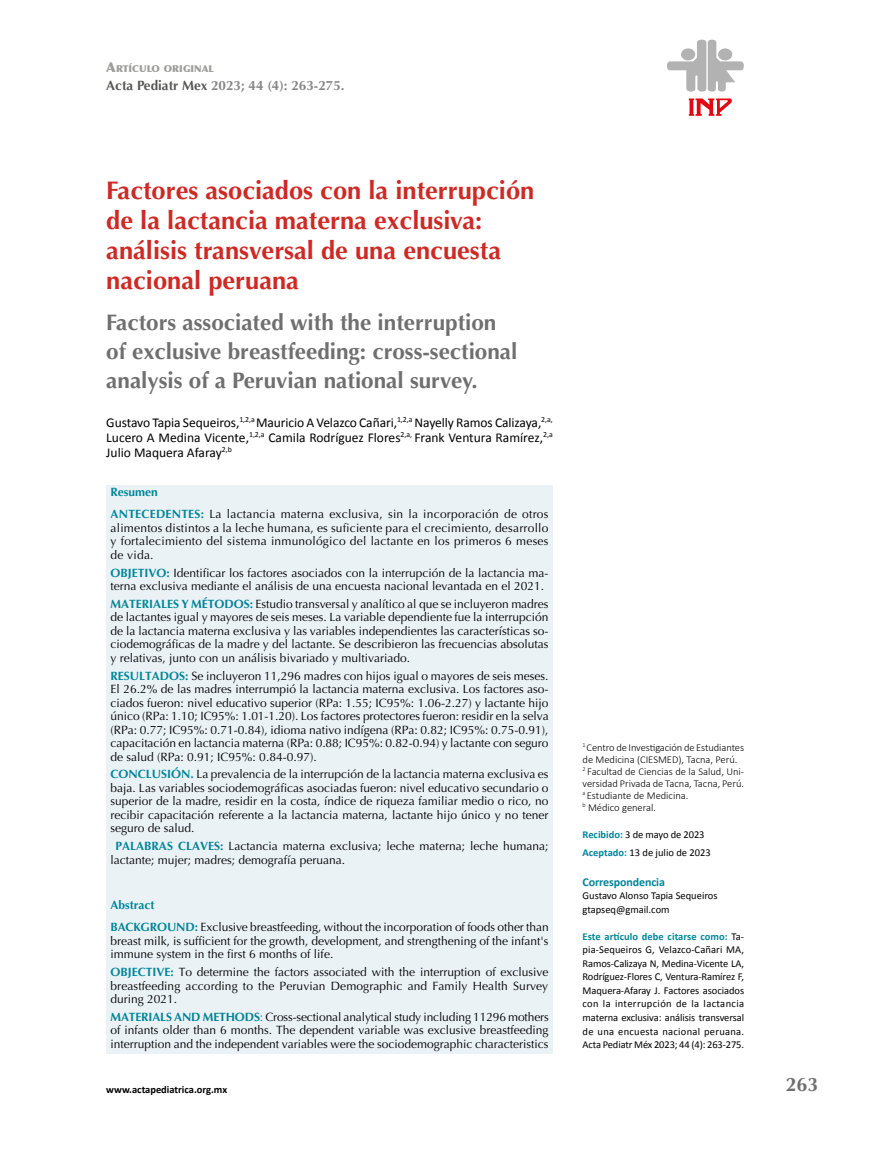
<style>
.page{position:relative;width:893px;height:1149px;background:#fff}
.page>*{position:absolute;margin:0;border:0;box-sizing:border-box;transform-origin:0 0}
.t1{font:700 25.5px/30px "Optima";color:#cf2924}
.t2{font:700 22.5px/28.5px "Optima";color:#706f6f}
.t3{font:700 19.5px "Optima";color:#706f6f}
.t4{font:13.5px/15px "Calibri";color:#000;text-align:justify}
.t5{font:700 13.5px "Optima";color:#878787}
.t6{font:12px/13.5px "Optima";color:#000;text-align:justify}
.t7{font:12px/22px "Optima";letter-spacing:.02em;color:#000}
.t8{font:700 12px "Calibri";letter-spacing:-.01em;color:#008699}
.t9{font:10.5px/13.5px "Calibri";color:#000}
.t10{font:300 10.5px/12px "Calibri";color:#000}
.t11{font:700 10.5px "Calibri";color:#000}
.t12{font:900 9.45px "Optima";color:#9d9d9c}
.s1{font-size:13.5px}
.s2{color:#575756}
.s3{font-weight:700;color:#008699}
.s4{font-weight:700;color:#008295}
.s5{color:#008295}
</style>
<div class="page">
<svg style="left:689px;top:98px;width:43px;height:18px"></svg>
<svg style="left:667px;top:39px;width:77px;height:53px"></svg>
<div style="left:718px;top:48px;width:14px;height:12px;background:#b3b2b2;border-radius:50%"></div>
<div style="left:106px;top:485px;width:447px;height:568px;background:#ebf2f5"></div>
<p class="t12" style="left:106px;top:62px;width:109px"><span class="s1">A</span>RTÍCULO ORIGINAL</p>
<p class="t5" style="left:106px;top:78px;width:240px"><span class="s2">Acta Pediatr Mex</span> 2023; 44 (4): 263-275.</p>
<h1 class="t1" style="left:106px;top:176px;width:430px">Factores asociados con la interrupción de la lactancia materna exclusiva: análisis transversal de una encuesta nacional peruana</h1>
<h2 class="t2" style="left:106px;top:309px;width:413px">Factors associated with the interruption of exclusive breastfeeding: cross-sectional analysis of a Peruvian national survey.</h2>
<p class="t4" style="left:106px;top:414px;width:448px">Gustavo Tapia Sequeiros,<sup>1,2,a</sup> Mauricio A Velazco Cañari,<sup>1,2,a</sup> Nayelly Ramos Calizaya,<sup>2,a, </sup>Lucero A Medina Vicente,<sup>1,2,a</sup> Camila Rodríguez Flores<sup>2,a,</sup> Frank Ventura Ramírez,<sup>2,a </sup>Julio Maquera Afaray<sup>2,b</sup></p>
<p class="t7" style="left:111px;top:481px;width:439px"><span class="s3">Resumen<br>ANTECEDENTES:</span> La lactancia materna exclusiva, sin la incorporación de otros</p>
<p class="t6" style="left:111px;top:521px;width:439px">alimentos distintos a la leche humana, es suficiente para el crecimiento, desarrollo y fortalecimiento del sistema inmunológico del lactante en los primeros 6 meses de vida.</p>
<p class="t6" style="left:111px;top:565px;width:439px"><span class="s3">OBJETIVO:</span> Identificar los factores asociados con la interrupción de la lactancia ma&shy;terna exclusiva mediante el análisis de una encuesta nacional levantada en el 2021.</p>
<p class="t6" style="left:111px;top:597px;width:439px"><span class="s3">MATERIALES</span> <span class="s4">Y MÉTODOS:</span> Estudio transversal y analítico al que se incluyeron madres de lactantes igual y mayores de seis meses. La variable dependiente fue la interrupción de la lactancia materna exclusiva y las variables independientes las características so&shy;ciodemográficas de la madre y del lactante. Se describieron las frecuencias absolutas y relativas, junto con un análisis bivariado y multivariado.</p>
<p class="t6" style="left:111px;top:668px;width:440px"><span class="s3">RESULTADOS:</span> Se incluyeron 11,296 madres con hijos igual o mayores de seis meses.<br>El 26.2% de las madres interrumpió la lactancia materna exclusiva. Los factores aso&shy;ciados fueron: nivel educativo superior (RPa: 1.55; IC95%: 1.06-2.27) y lactante hijo único (RPa: 1.10; IC95%: 1.01-1.20). Los factores protectores fueron: residir en la selva (RPa: 0.77; IC95%: 0.71-0.84), idioma nativo indígena (RPa: 0.82; IC95%: 0.75-0.91), capacitación en lactancia materna (RPa: 0.88; IC95%: 0.82-0.94) y lactante con seguro de salud (RPa: 0.91; IC95%: 0.84-0.97).</p>
<p class="t6" style="left:111px;top:767px;width:439px"><span class="s3">CONCLUSIÓN.</span> La prevalencia de la interrupción de la lactancia materna exclusiva es baja. Las variables sociodemográficas asociadas fueron: nivel educativo secundario o superior de la madre, residir en la costa, índice de riqueza familiar medio o rico, no recibir capacitación referente a la lactancia materna, lactante hijo único y no tener seguro de salud.</p>
<p class="t6" style="left:111px;top:839px;width:439px;text-indent:5px"><span class="s3">PALABRAS</span> <span class="s4">CLAVES:</span> Lactancia materna exclusiva; leche materna; leche humana; lactante; mujer; madres; demografía peruana.</p>
<p class="t6" style="left:111px;top:894px;width:440px;line-height:22px"><span class="s3">Abstract<br>BACKGROUND:</span> Exclusive breastfeeding, without the incorporation of foods other than</p>
<p class="t6" style="left:111px;top:933px;width:439px">breast milk, is sufficient for the growth, development, and strengthening of the infant's immune system in the first 6 months of life.</p>
<p class="t6" style="left:111px;top:965px;width:439px"><span class="s3">OBJECTIVE:</span> To determine the factors associated with the interruption of exclusive breastfeeding according to the Peruvian Demographic and Family Health Survey during 2021.</p>
<p class="t6" style="left:111px;top:1009px;width:440px"><span class="s3">MATERIALS</span> <span class="s4">AND METHODS</span><span class="s5">:</span> Cross-sectional analytical study including 11296 mothers of infants older than 6 months. The dependent variable was exclusive breastfeeding interruption and the independent variables were the sociodemographic characteristics</p>
<p class="t10" style="left:583px;top:740px;width:163px"><sup>1</sup> Centro de Investigación de Estudiantes de Medicina (CIESMED), Tacna, Perú.<br><sup>2</sup> Facultad de Ciencias de la Salud, Uni&shy;versidad Privada de Tacna, Tacna, Perú. <sup>a</sup> Estudiante de Medicina.<br><sup>b</sup> Médico general.</p>
<p class="t9" style="left:583px;top:824px;width:130px;line-height:18px"><span class="s3">Recibido:</span> 3 de mayo de 2023<br><span class="s3">Aceptado:</span> 13 de julio de 2023</p>
<p class="t8" style="left:583px;top:873px;width:84px">Correspondencia</p>
<p class="t9" style="left:583px;top:888px;width:136px">Gustavo Alonso Tapia Sequeiros gtapseq@gmail.com</p>
<p class="t9" style="left:583px;top:928px;width:163px;text-align:justify"><span class="s3">Este artículo debe citarse como:</span> Ta&shy;pia-Sequeiros G, Velazco-Cañari MA, Ramos-Calizaya N, Medina-Vicente LA, Rodríguez-Flores C, Ventura-Ramírez F, Maquera-Afaray J. Factores asociados con la interrupción de la lactancia materna exclusiva: análisis transversal de una encuesta nacional peruana.<br>Acta Pediatr Méx 2023; 44 (4): 263-275.</p>
<p class="t11" style="left:106px;top:1082px;width:122px">www.actapediatrica.org.mx</p>
<h3 class="t3" style="left:786px;top:1072px;width:34px">263</h3>
</div>
